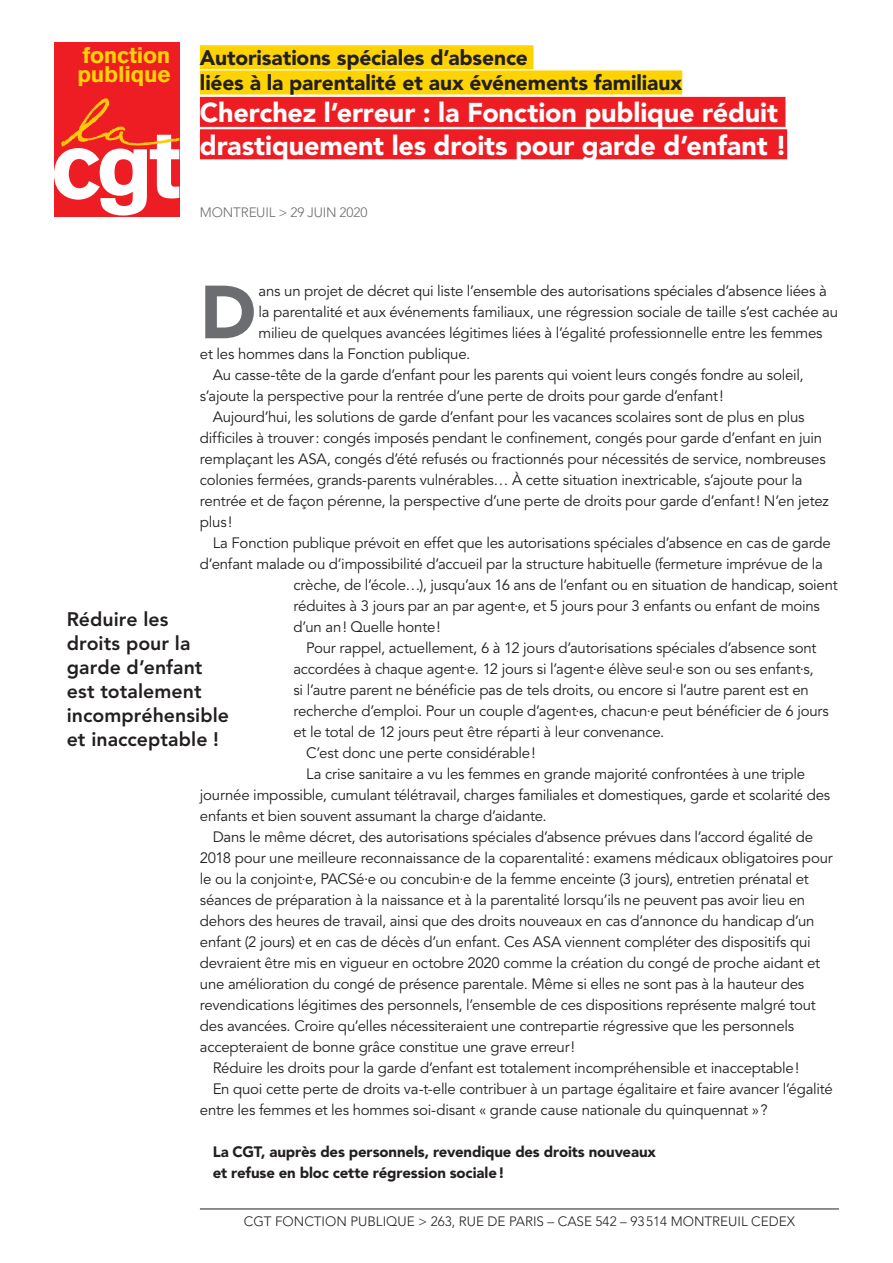
<style>
.page{position:relative;width:893px;height:1263px;background:#fff}
.page>*{position:absolute;margin:0;border:0;box-sizing:border-box;transform-origin:0 0}
.t1{font:900 74.25px "Avenir LT Std";color:#6c6d70}
.t2{font:900 27px/32.4px "Avenir LT Std";letter-spacing:-.01em;color:#fff}
.t3{font:700 22.5px/19.2px "Akzidenz Grotesk BQ";letter-spacing:-.01em;color:#fed304}
.t4{font:900 21px/25.2px "Avenir LT Std";letter-spacing:-.005em;color:#231f20}
.t5{font:800 19.5px/24px "Avenir LT Std";letter-spacing:.005em;color:#231f20}
.t6{font:15px "Avenir LT Std";letter-spacing:-.015em;color:#231f20}
.t7{font:900 15px/21px "Avenir LT Std";letter-spacing:-.01em;color:#231f20}
.t8{font:300 13.5px "Avenir LT Std";color:#231f20}
.t9{font:300 13.5px "Avenir LT Std";letter-spacing:-.01em;color:#6c6d70}
</style>
<div class="page">
<div style="left:200px;top:45px;width:333px;height:24px;background:#fed304"></div>
<div style="left:200px;top:70px;width:482px;height:24px;background:#fed304"></div>
<div style="left:200px;top:97px;width:585px;height:30px;background:#ee1d23"></div>
<div style="left:200px;top:129px;width:587px;height:30px;background:#ee1d23"></div>
<div style="left:54px;top:42px;width:125px;height:175px;background:#ee1d23"></div>
<svg style="left:54px;top:98px;width:125px;height:118px"></svg>
<hr style="left:200px;top:1209px;width:639px;height:1px;background:#231f20">
<h3 class="t3" style="left:78px;top:46px;width:94px">fonction publique</h3>
<h3 class="t4" style="left:200px;top:45px;width:484px">Autorisations spéciales d’absence<br>liées à la parentalité et aux événements familiaux</h3>
<h2 class="t2" style="left:200px;top:97px;width:589px">Cherchez l’erreur : la Fonction publique réduit drastiquement les droits pour garde d’enfant !</h2>
<p class="t9" style="left:200px;top:204px;width:169px">MONTREUIL &gt; 29 JUIN 2020</p>
<h1 class="t1" style="left:200px;top:267px;width:58px">D</h1>
<p class="t6" style="left:259px;top:282px;width:570px">ans un projet de décret qui liste l’ensemble des autorisations spéciales d’absence liées à</p>
<p class="t6" style="left:259px;top:303px;width:581px">la parentalité et aux événements familiaux, une régression sociale de taille s’est cachée au</p>
<p class="t6" style="left:259px;top:324px;width:566px">milieu de quelques avancées légitimes liées à l’égalité professionnelle entre les femmes</p>
<p class="t6" style="left:200px;top:345px;width:272px">et les hommes dans la Fonction publique.</p>
<p class="t6" style="left:213px;top:366px;width:592px">Au casse-tête de la garde d’enfant pour les parents qui voient leurs congés fondre au soleil,</p>
<p class="t6" style="left:200px;top:387px;width:525px">s’ajoute la perspective pour la rentrée d’une perte de droits pour garde d’enfant!</p>
<p class="t6" style="left:213px;top:408px;width:593px">Aujourd’hui, les solutions de garde d’enfant pour les vacances scolaires sont de plus en plus</p>
<p class="t6" style="left:200px;top:429px;width:624px">difficiles à trouver: congés imposés pendant le confinement, congés pour garde d’enfant en juin</p>
<p class="t6" style="left:200px;top:450px;width:627px">remplaçant les ASA, congés d’été refusés ou fractionnés pour nécessités de service, nombreuses</p>
<p class="t6" style="left:200px;top:471px;width:604px">colonies fermées, grands-parents vulnérables… À cette situation inextricable, s’ajoute pour la</p>
<p class="t6" style="left:200px;top:492px;width:630px">rentrée et de façon pérenne, la perspective d’une perte de droits pour garde d’enfant! N’en jetez</p>
<p class="t6" style="left:200px;top:513px;width:34px">plus!</p>
<p class="t6" style="left:213px;top:534px;width:620px">La Fonction publique prévoit en effet que les autorisations spéciales d’absence en cas de garde</p>
<p class="t6" style="left:200px;top:555px;width:625px">d’enfant malade ou d’impossibilité d’accueil par la structure habituelle (fermeture imprévue de la</p>
<p class="t6" style="left:293px;top:576px;width:546px">crèche, de l’école…), jusqu’aux 16 ans de l’enfant ou en situation de handicap, soient</p>
<p class="t6" style="left:293px;top:597px;width:528px">réduites à 3 jours par an par agent·e, et 5 jours pour 3 enfants ou enfant de moins</p>
<p class="t6" style="left:293px;top:618px;width:149px">d’un an! Quelle honte!</p>
<p class="t6" style="left:306px;top:639px;width:512px">Pour rappel, actuellement, 6 à 12 jours d’autorisations spéciales d’absence sont</p>
<p class="t6" style="left:293px;top:660px;width:522px">accordées à chaque agent·e. 12 jours si l’agent·e élève seul·e son ou ses enfant·s,</p>
<p class="t6" style="left:293px;top:681px;width:517px">si l’autre parent ne bénéficie pas de tels droits, ou encore si l’autre parent est en</p>
<p class="t6" style="left:293px;top:702px;width:537px">recherche d’emploi. Pour un couple d’agent·es, chacun·e peut bénéficier de 6 jours</p>
<p class="t6" style="left:293px;top:723px;width:372px">et le total de 12 jours peut être réparti à leur convenance.</p>
<p class="t6" style="left:306px;top:744px;width:231px">C’est donc une perte considérable!</p>
<p class="t6" style="left:306px;top:765px;width:501px">La crise sanitaire a vu les femmes en grande majorité confrontées à une triple</p>
<p class="t6" style="left:200px;top:786px;width:632px">journée impossible, cumulant télétravail, charges familiales et domestiques, garde et scolarité des</p>
<p class="t6" style="left:200px;top:807px;width:348px">enfants et bien souvent assumant la charge d’aidante.</p>
<p class="t6" style="left:213px;top:828px;width:602px">Dans le même décret, des autorisations spéciales d’absence prévues dans l’accord égalité de</p>
<p class="t6" style="left:200px;top:849px;width:634px">2018 pour une meilleure reconnaissance de la coparentalité: examens médicaux obligatoires pour</p>
<p class="t6" style="left:200px;top:870px;width:610px">le ou la conjoint·e, PACSé·e ou concubin·e de la femme enceinte (3 jours), entretien prénatal et</p>
<p class="t6" style="left:200px;top:891px;width:607px">séances de préparation à la naissance et à la parentalité lorsqu’ils ne peuvent pas avoir lieu en</p>
<p class="t6" style="left:200px;top:912px;width:616px">dehors des heures de travail, ainsi que des droits nouveaux en cas d’annonce du handicap d’un</p>
<p class="t6" style="left:200px;top:933px;width:612px">enfant (2 jours) et en cas de décès d’un enfant. Ces ASA viennent compléter des dispositifs qui</p>
<p class="t6" style="left:200px;top:954px;width:622px">devraient être mis en vigueur en octobre 2020 comme la création du congé de proche aidant et</p>
<p class="t6" style="left:200px;top:975px;width:606px">une amélioration du congé de présence parentale. Même si elles ne sont pas à la hauteur des</p>
<p class="t6" style="left:200px;top:996px;width:617px">revendications légitimes des personnels, l’ensemble de ces dispositions représente malgré tout</p>
<p class="t6" style="left:200px;top:1017px;width:596px">des avancées. Croire qu’elles nécessiteraient une contrepartie régressive que les personnels</p>
<p class="t6" style="left:200px;top:1038px;width:377px">accepteraient de bonne grâce constitue une grave erreur!</p>
<p class="t6" style="left:213px;top:1059px;width:588px">Réduire les droits pour la garde d’enfant est totalement incompréhensible et inacceptable!</p>
<p class="t6" style="left:213px;top:1080px;width:622px">En quoi cette perte de droits va-t-elle contribuer à un partage égalitaire et faire avancer l’égalité</p>
<p class="t6" style="left:200px;top:1101px;width:569px">entre les femmes et les hommes soi-disant « grande cause nationale du quinquennat »?</p>
<p class="t7" style="left:213px;top:1141px;width:445px">La CGT, auprès des personnels, revendique des droits nouveaux et refuse en bloc cette régression sociale!</p>
<p class="t8" style="left:244px;top:1214px;width:553px">CGT FONCTION PUBLIQUE &gt; 263, RUE DE PARIS – CASE 542 – 93514 MONTREUIL CEDEX</p>
<h3 class="t5" style="left:67px;top:608px;width:164px">Réduire les<br>droits pour la garde d’enfant est totalement incompréhensible et inacceptable !</h3>
</div>
